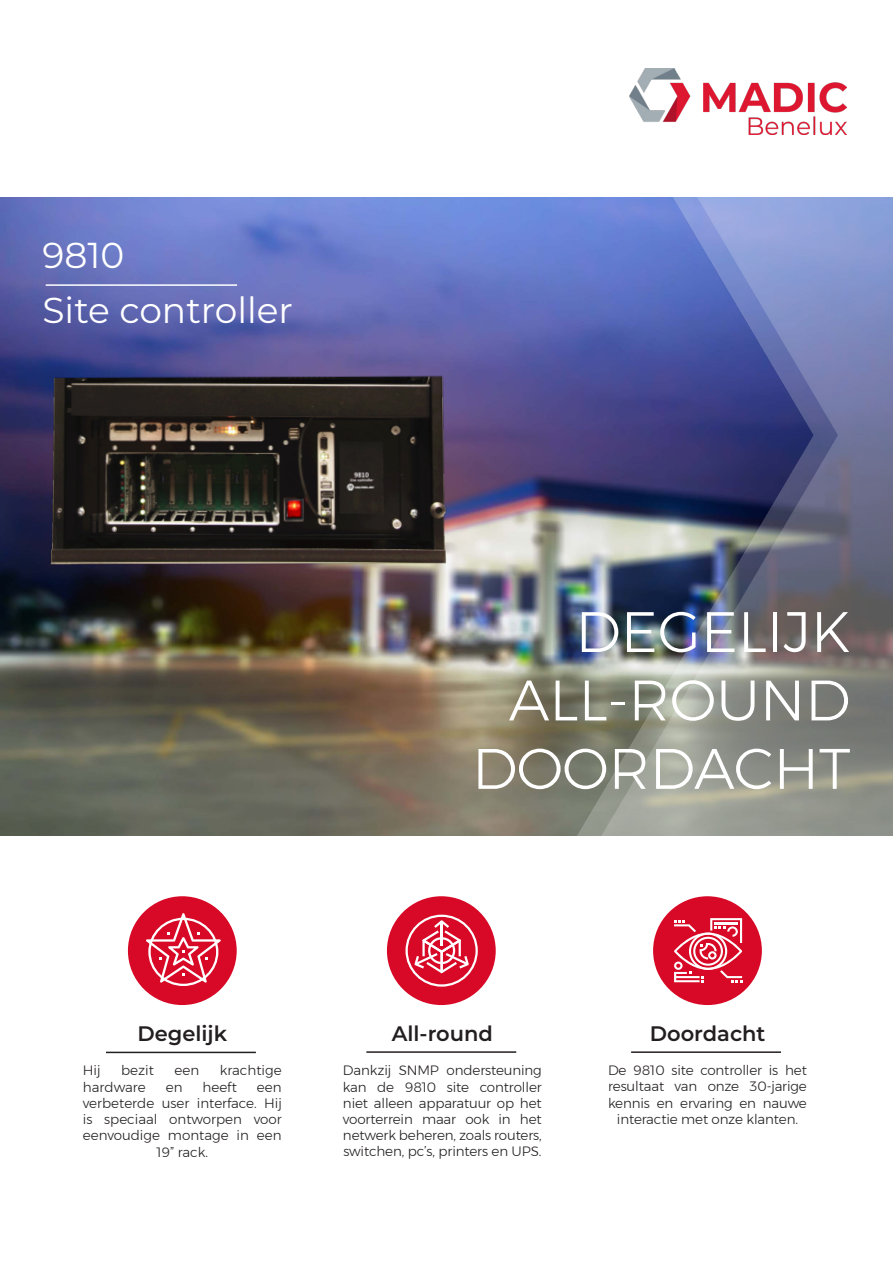
<style>
.page{position:relative;width:893px;height:1263px;background:#fff}
.page>*{position:absolute;margin:0;border:0;box-sizing:border-box;transform-origin:0 0}
.t1{font:300 57px "Montserrat";color:#fff}
.t2{font:36px "Montserrat";color:#fff}
.t3{font:600 21px "Montserrat";color:#231f20}
.t4{font:300 13.5px/16.2px "Montserrat";letter-spacing:-.01em;color:#231f20;text-align:center}
</style>
<div class="page">
<img style="left:0;top:198px;width:577px;height:638px">
<div style="left:387px;top:896px;width:109px;height:109px;background:#d70926;border-radius:50%"></div>
<img style="left:577px;top:198px;width:316px;height:638px">
<div style="left:128px;top:896px;width:109px;height:109px;background:#d70926;border-radius:50%"></div>
<div style="left:653px;top:896px;width:109px;height:109px;background:#d70926;border-radius:50%"></div>
<hr style="left:366px;top:1051px;width:150px;height:2px;background:#231f20">
<hr style="left:631px;top:1051px;width:150px;height:2px;background:#231f20">
<hr style="left:106px;top:1052px;width:150px;height:1px;background:#231f20">
<svg style="left:146px;top:913px;width:75px;height:73px"></svg>
<img style="left:44px;top:342px;width:408px;height:256px">
<hr style="left:46px;top:284px;width:191px;height:2px;background:#fff">
<svg style="left:405px;top:915px;width:73px;height:72px"></svg>
<svg style="left:674px;top:918px;width:68px;height:64px"></svg>
<img style="left:629px;top:69px;width:217px;height:66px">
<p class="t2" style="left:43px;top:230px;width:83px">9810</p>
<p class="t2" style="left:43px;top:286px;width:252px">Site controller</p>
<p class="t1" style="left:575px;top:589px;width:276px">DEGELIJK</p>
<p class="t1" style="left:509px;top:657px;width:343px">ALL-ROUND</p>
<p class="t1" style="left:472px;top:726px;width:380px">DOORDACHT</p>
<p class="t3" style="left:137px;top:1018px;width:91px">Degelijk</p>
<p class="t3" style="left:392px;top:1018px;width:103px">All-round</p>
<p class="t3" style="left:650px;top:1018px;width:117px">Doordacht</p>
<p class="t4" style="left:83px;top:1062px;width:19px">Hij</p>
<p class="t4" style="left:121px;top:1062px;width:34px">bezit</p>
<p class="t4" style="left:175px;top:1062px;width:26px">een</p>
<p class="t4" style="left:220px;top:1062px;width:63px">krachtige</p>
<p class="t4" style="left:83px;top:1078px;width:64px">hardware</p>
<p class="t4" style="left:166px;top:1078px;width:18px">en</p>
<p class="t4" style="left:203px;top:1078px;width:36px">heeft</p>
<p class="t4" style="left:257px;top:1078px;width:26px">een</p>
<p class="t4" style="left:83px;top:1095px;width:200px">verbeterde user interface. Hij</p>
<p class="t4" style="left:83px;top:1111px;width:200px">is speciaal ontworpen voor</p>
<p class="t4" style="left:83px;top:1127px;width:200px">eenvoudige montage in een</p>
<p class="t4" style="left:157px;top:1143px;width:53px">19” rack.</p>
<p class="t4" style="left:343px;top:1062px;width:200px;text-align:justify">Dankzij SNMP ondersteuning kan de 9810 site controller niet alleen apparatuur op het voorterrein maar ook in het netwerk beheren, zoals routers, switchen, pc’s, printers en UPS.</p>
<p class="t4" style="left:608px;top:1062px;width:200px">De 9810 site controller is het resultaat van onze 30-jarige kennis en ervaring en nauwe interactie met onze klanten.</p>
</div>
